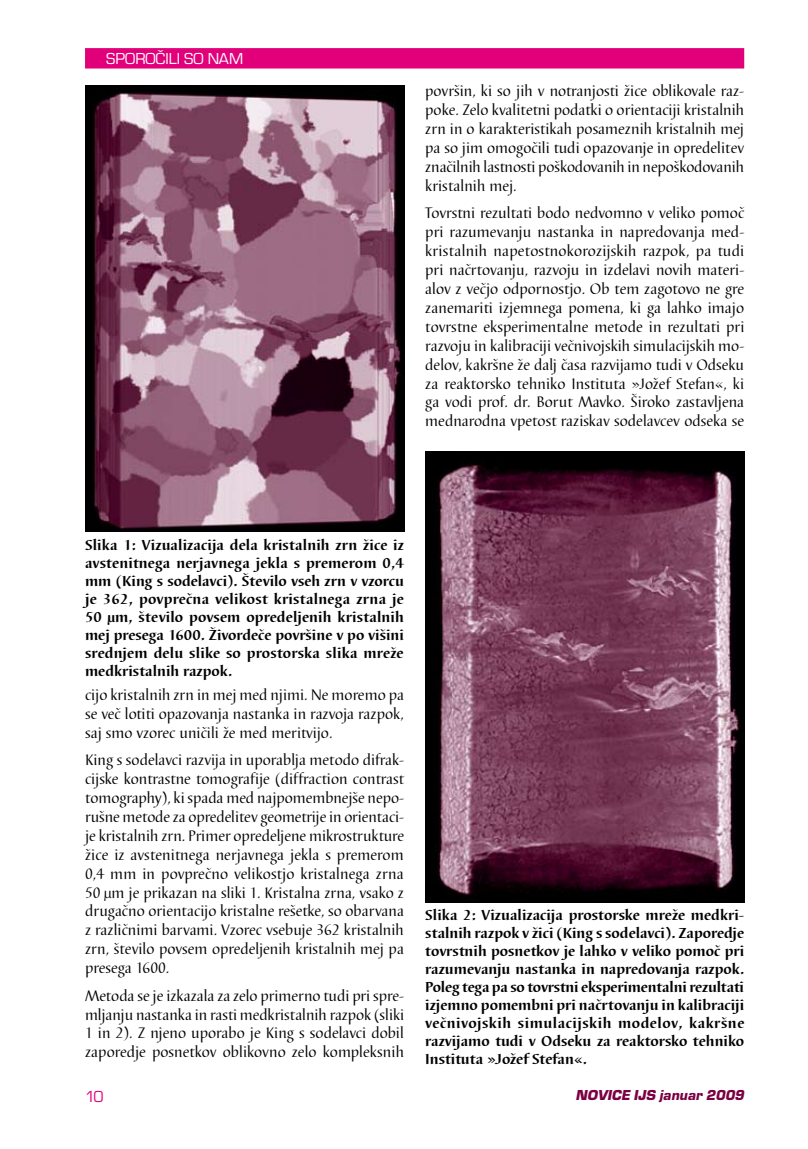
<style>
.page{position:relative;width:808px;height:1149px;background:#fff}
.page>*{position:absolute;margin:0;border:0;box-sizing:border-box;transform-origin:0 0}
.t1{font:16.5px "Eurostile TEE";color:#fff}
.t2{font:16.5px "Eurostile TEE";color:#e2007a}
.t3{font:15.75px/18.9px "Barbedor TEE";color:#000;text-align:justify}
.t4{font:700 15px/18px "Barbedor TEE";color:#000;text-align:justify}
.t5{font:italic 15px "Eurostile TEE Blac";color:#7c0042}
</style>
<div class="page">
<div style="left:85px;top:48px;width:659px;height:20px;background:#e2007a;border:2px solid #e2007a"></div>
<img style="left:85px;top:85px;width:319px;height:446px">
<img style="left:425px;top:451px;width:319px;height:450px">
<p class="t1" style="left:106px;top:50px;width:138px">SPOROČILI SO NAM</p>
<p class="t3" style="left:425px;top:82px;width:320px">površin, ki so jih v notranjosti žice oblikovale raz&shy;poke. Zelo kvalitetni podatki o orientaciji kristalnih zrn in o karakteristikah posameznih kristalnih mej pa so jim omogočili tudi opazovanje in opredelitev značilnih lastnosti poškodovanih in nepoškodovanih kristalnih mej.</p>
<p class="t3" style="left:425px;top:204px;width:321px">Tovrstni rezultati bodo nedvomno v veliko pomoč pri razumevanju nastanka in napredovanja med&shy;kristalnih napetostnokorozijskih razpok, pa tudi pri načrtovanju, razvoju in izdelavi novih materi&shy;alov z večjo odpornostjo. Ob tem zagotovo ne gre zanemariti izjemnega pomena, ki ga lahko imajo tovrstne eksperimentalne metode in rezultati pri razvoju in kalibraciji večnivojskih simulacijskih mo&shy;delov, kakršne že dalj časa razvijamo tudi v Odseku za reaktorsko tehniko Instituta »Jožef Stefan«, ki ga vodi prof. dr. Borut Mavko. Široko zastavljena mednarodna vpetost raziskav sodelavcev odseka se</p>
<p class="t4" style="left:85px;top:536px;width:321px">Slika 1: Vizualizacija dela kristalnih zrn žice iz avstenitnega nerjavnega jekla s premerom 0,4 mm (King s sodelavci). Število vseh zrn v vzorcu je 362, povprečna velikost kristalnega zrna je 50 μm, število povsem opredeljenih kristalnih mej presega 1600. Živordeče površine v po višini srednjem delu slike so prostorska slika mreže medkristalnih razpok.</p>
<p class="t3" style="left:85px;top:685px;width:320px">cijo kristalnih zrn in mej med njimi. Ne moremo pa se več lotiti opazovanja nastanka in razvoja razpok, saj smo vzorec uničili že med meritvijo.</p>
<p class="t3" style="left:85px;top:750px;width:321px">King s sodelavci razvija in uporablja metodo difrak&shy;cijske kontrastne tomografije (diffraction contrast tomography), ki spada med najpomembnejše nepo&shy;rušne metode za opredelitev geometrije in orientaci&shy;je kristalnih zrn. Primer opredeljene mikrostrukture žice iz avstenitnega nerjavnega jekla s premerom 0,4 mm in povprečno velikostjo kristalnega zrna 50 μm je prikazan na sliki 1. Kristalna zrna, vsako z drugačno orientacijo kristalne rešetke, so obarvana z različnimi barvami. Vzorec vsebuje 362 kristalnih zrn, število povsem opredeljenih kristalnih mej pa presega 1600.</p>
<p class="t3" style="left:85px;top:985px;width:321px">Metoda se je izkazala za zelo primerno tudi pri spre&shy;mljanju nastanka in rasti medkristalnih razpok (sliki 1 in 2). Z njeno uporabo je King s sodelavci dobil zaporedje posnetkov oblikovno zelo kompleksnih</p>
<p class="t4" style="left:425px;top:905px;width:321px">Slika 2: Vizualizacija prostorske mreže medkri&shy;stalnih razpok v žici (King s sodelavci). Zaporedje tovrstnih posnetkov je lahko v veliko pomoč pri razumevanju nastanka in napredovanja razpok.<br>Poleg tega pa so tovrstni eksperimentalni rezultati izjemno pomembni pri načrtovanju in kalibraciji večnivojskih simulacijskih modelov, kakršne razvijamo tudi v Odseku za reaktorsko tehniko Instituta »Jožef Stefan«.</p>
<p class="t2" style="left:85px;top:1087px;width:20px">10</p>
<p class="t5" style="left:576px;top:1085px;width:173px">NOVICE IJS januar 2009</p>
</div>
